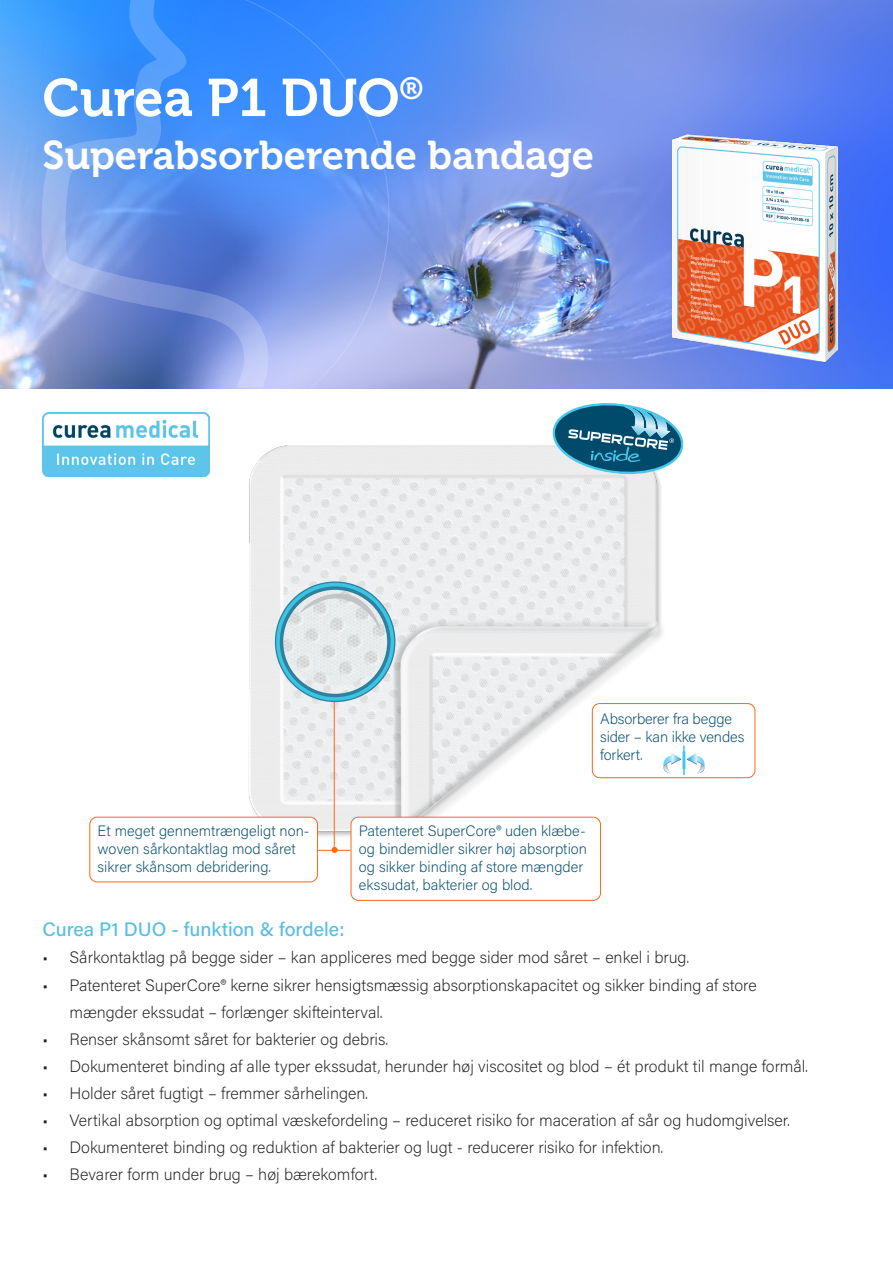
<style>
.page{position:relative;width:893px;height:1263px;background:#fff}
.page>*{position:absolute;margin:0;border:0;box-sizing:border-box;transform-origin:0 0}
.t1{font:52.65px "Museo 700";color:#fff}
.t2{font:39.9px "Museo 700";color:#fff}
.t3{font:500 19.5px "Acumin Pro";color:#57bfe4}
.t4{font:200 16.5px/27px "Acumin Pro";color:#231f20}
.erklaerung{font:200 15px/18px "Acumin Pro";color:#004b6c}
</style>
<div class="page">
<img style="left:390px;top:1px;width:503px;height:387px">
<svg style="left:0;top:0;width:390px;height:388px;background:#6497ec"></svg>
<img style="left:672px;top:134px;width:166px;height:229px">
<img style="left:43px;top:412px;width:166px;height:64px">
<img style="left:245px;top:445px;width:416px;height:392px">
<svg style="left:548px;top:403px;width:136px;height:78px"></svg>
<img style="left:624px;top:407px;width:46px;height:31px">
<div style="left:90px;top:817px;width:227px;height:65px;background:#fff;border-radius:7px"></div>
<div style="left:89px;top:817px;width:229px;height:65px;border:1px solid #ff661c;border-radius:7px"></div>
<div style="left:351px;top:817px;width:249px;height:83px;background:#fff;border-radius:7px"></div>
<div style="left:351px;top:817px;width:250px;height:84px;border:1px solid #ff661c;border-radius:7px"></div>
<div style="left:592px;top:703px;width:163px;height:75px;background:#fff;border-radius:7px"></div>
<div style="left:592px;top:703px;width:163px;height:75px;border:1px solid #ff661c;border-radius:7px"></div>
<hr style="left:318px;top:850px;width:32px;height:1px;background:#ff661c">
<hr style="left:334px;top:702px;width:1px;height:147px;background:#ff661c">
<svg style="left:332px;top:847px;width:6px;height:6px"></svg>
<svg style="left:663px;top:746px;width:42px;height:29px"></svg>
<svg style="left:275px;top:581px;width:120px;height:121px;background:#c2d9e0"></svg>
<p class="t1" style="left:43px;top:69px;width:382px">Curea P1 DUO<sup>®</sup></p>
<p class="t2" style="left:43px;top:133px;width:553px">Superabsorberende bandage</p>
<p class="erklaerung" style="left:600px;top:709px;width:146px">Absorberer fra begge sider – kan ikke vendes forkert.</p>
<p class="erklaerung" style="left:98px;top:821px;width:213px">Et meget gennemtrængeligt non&shy;woven sårkontaktlag mod såret sikrer skånsom debridering.</p>
<p class="erklaerung" style="left:359px;top:821px;width:230px">Patenteret SuperCore® uden klæbe&shy;og bindemidler sikrer høj absorption og sikker binding af store mængder ekssudat, bakterier og blod.</p>
<p class="t3" style="left:43px;top:916px;width:304px">Curea P1 DUO - funktion &amp; fordele:</p>
<p class="t4" style="left:43px;top:943px;width:648px">• Sårkontaktlag på begge sider – kan appliceres med begge sider mod såret – enkel i brug.</p>
<p class="t4" style="left:70px;top:970px;width:689px;text-indent:-27px">• Patenteret SuperCore® kerne sikrer hensigtsmæssig absorptionskapacitet og sikker binding af store mængder ekssudat – forlænger skifteinterval.</p>
<p class="t4" style="left:43px;top:1024px;width:347px">• Renser skånsomt såret for bakterier og debris.</p>
<p class="t4" style="left:43px;top:1051px;width:767px">• Dokumenteret binding af alle typer ekssudat, herunder høj viscositet og blod – ét produkt til mange formål.</p>
<p class="t4" style="left:43px;top:1078px;width:327px">• Holder såret fugtigt – fremmer sårhelingen.</p>
<p class="t4" style="left:43px;top:1105px;width:749px">• Vertikal absorption og optimal væskefordeling – reduceret risiko for maceration af sår og hudomgivelser.</p>
<p class="t4" style="left:43px;top:1132px;width:622px">• Dokumenteret binding og reduktion af bakterier og lugt - reducerer risiko for infektion.</p>
<p class="t4" style="left:43px;top:1159px;width:336px">• Bevarer form under brug – høj bærekomfort.</p>
</div>
